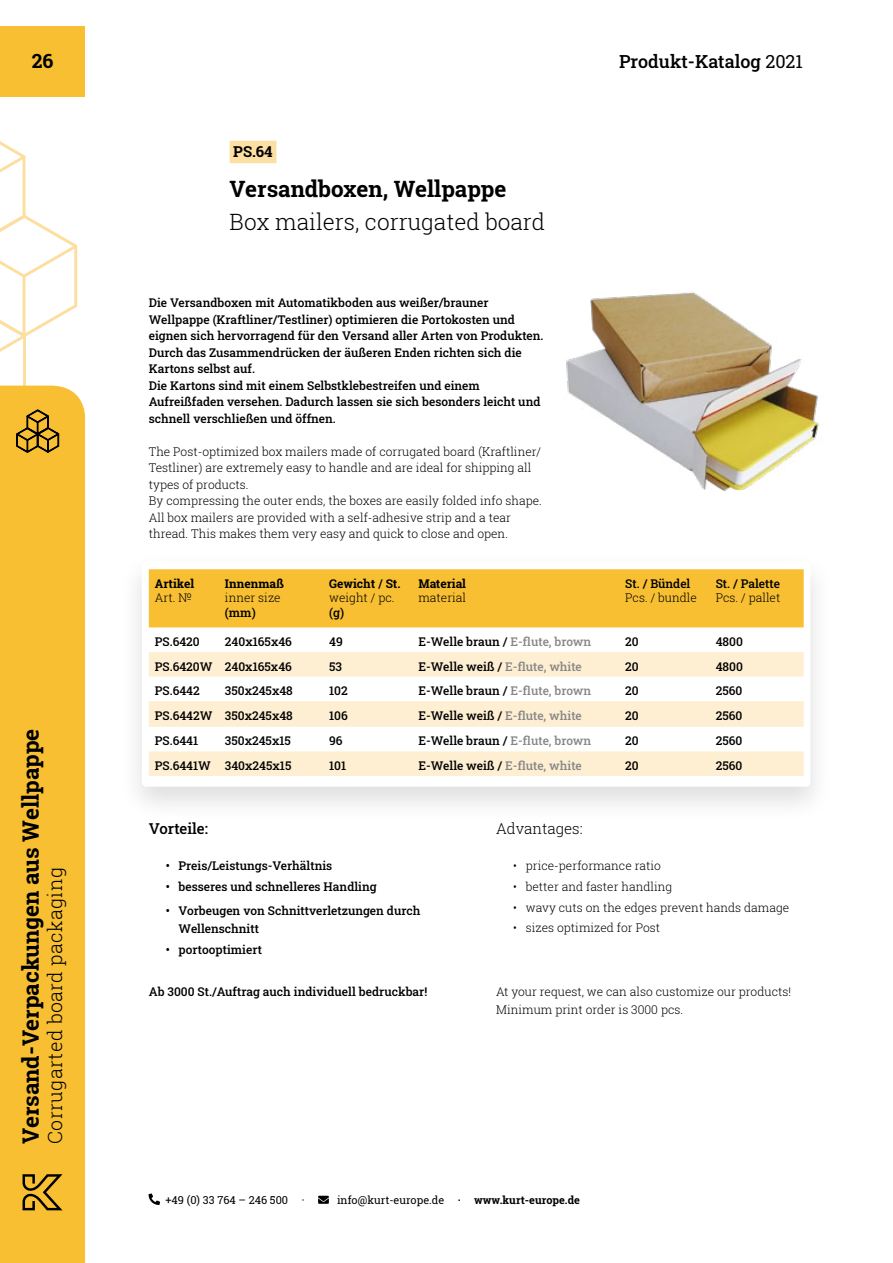
<style>
.page{position:relative;width:893px;height:1263px;background:#fff}
.page>*{position:absolute;margin:0;border:0;box-sizing:border-box;transform-origin:0 0}
.t1{font:700 22.5px "Roboto Slab";color:#000}
.t2{font:300 22.5px "Roboto Slab";color:#000}
.t3{font:300 19.5px "Roboto Slab";letter-spacing:.02em;color:#000}
.t4{font:700 19.5px "Roboto Slab";color:#000}
.t5{font:500 18px "Roboto Slab";color:#000}
.t6{font:300 15px "Roboto Slab";color:#000}
.t7{font:500 15px "Roboto Slab";color:#000}
.t8{font:700 15px "Roboto Slab";color:#000}
.t9{font:500 12px/16.5px "Roboto Slab";color:#000}
.t10{font:300 12px/16.5px "Roboto Slab";color:#000}
.t11{font:500 12px "Roboto Slab";color:#878787}
.t12{font:700 12px "Roboto Slab";color:#000}
.t13{font:10.95px "Roboto Slab";color:#000}
.s1{font-weight:400}
.s2{color:#878787}
.s3{color:#000}
.s4{font-weight:700}
</style>
<div class="page">
<svg style="left:149px;top:1193px;width:11px;height:12px"></svg>
<svg style="left:318px;top:1196px;width:11px;height:8px"></svg>
<div style="left:0;top:397px;width:85px;height:866px;background:#f7bf31"></div>
<svg style="left:0;top:141px;width:78px;height:375px"></svg>
<svg style="left:23px;top:1174px;width:40px;height:36px"></svg>
<div style="left:0;top:27px;width:85px;height:70px;background:#f7bf31"></div>
<div style="left:230px;top:141px;width:46px;height:22px;background:#fcdfa3"></div>
<img style="left:566px;top:292px;width:253px;height:199px">
<div style="left:118px;top:550px;width:716px;height:272px;background:#000;opacity:.13"></div>
<div style="left:142px;top:561px;width:668px;height:226px;background:#fff;border-radius:4px"></div>
<div style="left:149px;top:569px;width:655px;height:58px;background:#f7bf31"></div>
<svg style="left:149px;top:652px;width:655px;height:124px;fill:#feefd3"></svg>
<h2 class="t4" style="left:32px;top:47px;width:23px">26</h2>
<h3 class="t5" style="left:619px;top:49px;width:185px">Produkt-Katalog <span class="s1">2021</span></h3>
<p class="t8" style="left:233px;top:141px;width:41px">PS.64</p>
<h1 class="t1" style="left:230px;top:174px;width:278px">Versandboxen, Wellpappe</h1>
<h1 class="t2" style="left:230px;top:207px;width:317px">Box mailers, corrugated board</h1>
<h1 class="t1" style="left:15px;top:1144px;width:416px;rotate:-90deg">Versand-Verpackungen aus Wellpappe</h1>
<h2 class="t3" style="left:42px;top:1144px;width:278px;rotate:-90deg">Corrugarted board packaging</h2>
<p class="t9" style="left:149px;top:294px;width:396px">Die Versandboxen mit Automatikboden aus weißer/brauner Wellpappe (Kraftliner/Testliner) optimieren die Portokosten und eignen sich hervorragend für den Versand aller Arten von Produkten.<br>Durch das Zusammendrücken der äußeren Enden richten sich die Kartons selbst auf.<br>Die Kartons sind mit einem Selbstklebestreifen und einem Aufreißfaden versehen. Dadurch lassen sie sich besonders leicht und schnell verschließen und öffnen.</p>
<p class="t10" style="left:149px;top:443px;width:395px">The Post-optimized box mailers made of corrugated board (Kraftliner/ Testliner) are extremely easy to handle and are ideal for shipping all types of products.<br>By compressing the outer ends, the boxes are easily folded info shape.<br>All box mailers are provided with a self-adhesive strip and a tear thread. This makes them very easy and quick to close and open.</p>
<p class="t12" style="left:155px;top:575px;width:41px">Artikel</p>
<p class="t10" style="left:155px;top:589px;width:38px">Art. №</p>
<p class="t12" style="left:225px;top:575px;width:60px">Innenmaß</p>
<p class="t10" style="left:225px;top:589px;width:57px">inner size</p>
<p class="t9" style="left:225px;top:604px;width:32px">(mm)</p>
<p class="t12" style="left:329px;top:575px;width:73px">Gewicht / St.</p>
<p class="t10" style="left:329px;top:589px;width:67px">weight / pc.</p>
<p class="t9" style="left:329px;top:604px;width:16px">(g)</p>
<p class="t12" style="left:418px;top:575px;width:49px">Material</p>
<p class="t10" style="left:418px;top:589px;width:49px">material</p>
<p class="t9" style="left:625px;top:575px;width:67px">St. / Bündel</p>
<p class="t10" style="left:625px;top:589px;width:73px">Pcs. / bundle</p>
<p class="t9" style="left:716px;top:575px;width:66px">St. / Palette</p>
<p class="t10" style="left:716px;top:589px;width:66px">Pcs. / pallet</p>
<p class="t9" style="left:155px;top:633px;width:46px">PS.6420</p>
<p class="t9" style="left:225px;top:633px;width:69px">240x165x46</p>
<p class="t9" style="left:329px;top:633px;width:15px">49</p>
<p class="t9" style="left:418px;top:633px;width:174px">E-Welle braun / <span class="s2">E-flute, brown</span></p>
<p class="t9" style="left:625px;top:633px;width:15px">20</p>
<p class="t9" style="left:716px;top:633px;width:29px">4800</p>
<p class="t9" style="left:155px;top:658px;width:139px">PS.6420W 240x165x46</p>
<p class="t9" style="left:329px;top:658px;width:14px">53</p>
<p class="t11" style="left:418px;top:658px;width:165px"><span class="s3">E-Welle weiß /</span> E-flute, white</p>
<p class="t9" style="left:625px;top:658px;width:15px">20</p>
<p class="t9" style="left:716px;top:658px;width:29px">4800</p>
<p class="t9" style="left:155px;top:682px;width:46px">PS.6442</p>
<p class="t9" style="left:225px;top:682px;width:69px">350x245x48</p>
<p class="t9" style="left:329px;top:682px;width:20px">102</p>
<p class="t9" style="left:418px;top:682px;width:174px">E-Welle braun / <span class="s2">E-flute, brown</span></p>
<p class="t9" style="left:625px;top:682px;width:15px">20</p>
<p class="t9" style="left:716px;top:682px;width:28px">2560</p>
<p class="t9" style="left:155px;top:707px;width:140px">PS.6442W 350x245x48</p>
<p class="t9" style="left:329px;top:707px;width:20px">106</p>
<p class="t11" style="left:418px;top:708px;width:165px"><span class="s3">E-Welle weiß /</span> E-flute, white</p>
<p class="t9" style="left:625px;top:707px;width:15px">20</p>
<p class="t9" style="left:716px;top:707px;width:28px">2560</p>
<p class="t9" style="left:155px;top:732px;width:45px">PS.6441</p>
<p class="t9" style="left:225px;top:732px;width:67px">350x245x15</p>
<p class="t9" style="left:329px;top:732px;width:15px">96</p>
<p class="t9" style="left:418px;top:732px;width:174px">E-Welle braun / <span class="s2">E-flute, brown</span></p>
<p class="t9" style="left:625px;top:732px;width:15px">20</p>
<p class="t9" style="left:716px;top:732px;width:28px">2560</p>
<p class="t9" style="left:155px;top:757px;width:138px">PS.6441W 340x245x15</p>
<p class="t9" style="left:329px;top:757px;width:19px">101</p>
<p class="t11" style="left:418px;top:757px;width:165px"><span class="s3">E-Welle weiß /</span> E-flute, white</p>
<p class="t9" style="left:625px;top:757px;width:15px">20</p>
<p class="t9" style="left:716px;top:757px;width:28px">2560</p>
<p class="t7" style="left:149px;top:819px;width:61px">Vorteile:</p>
<p class="t9" style="left:166px;top:857px;width:168px">• Preis/Leistungs-Verhältnis</p>
<p class="t9" style="left:166px;top:878px;width:212px">• besseres und schnelleres Handling</p>
<p class="t9" style="left:179px;top:901px;width:243px;line-height:18px;text-indent:-13px">• Vorbeugen von Schnittverletzungen durch<br>Wellenschnitt</p>
<p class="t9" style="left:166px;top:941px;width:98px">• portooptimiert</p>
<p class="t9" style="left:149px;top:983px;width:280px">Ab 3000 St./Auftrag auch individuell bedruckbar!</p>
<p class="t6" style="left:496px;top:819px;width:88px">Advantages:</p>
<p class="t10" style="left:513px;top:857px;width:149px">• price-performance ratio</p>
<p class="t10" style="left:513px;top:878px;width:161px">• better and faster handling</p>
<p class="t10" style="left:513px;top:899px;width:278px">• wavy cuts on the edges prevent hands damage</p>
<p class="t10" style="left:513px;top:919px;width:149px">• sizes optimized for Post</p>
<p class="t10" style="left:496px;top:982px;width:296px;line-height:18px">At your request, we can also customize our products!<br>Minimum print order is 3000 pcs.</p>
<p class="t13" style="left:165px;top:1192px;width:141px">+49 (0) 33 764 – 246 500 ·</p>
<p class="t13" style="left:337px;top:1192px;width:244px">info@kurt-europe.de <span class="s4">· www.kurt-europe.de</span></p>
</div>
